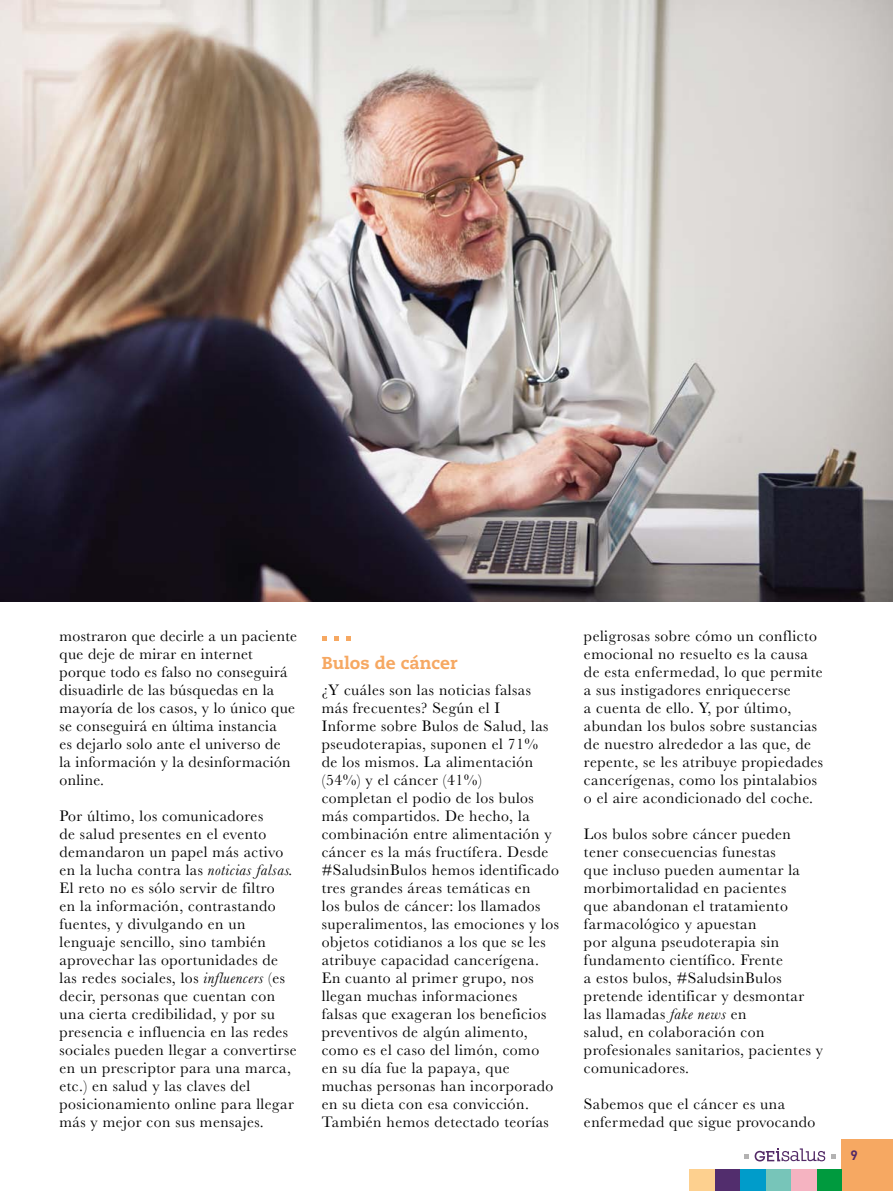
<style>
.page{position:relative;width:893px;height:1191px;background:#fff}
.page>*{position:absolute;margin:0;border:0;box-sizing:border-box;transform-origin:0 0}
.t1{font:800 17.25px "Caecilia LT Std";color:#f6a862}
.t2{font:15.75px/18px "Baskerville";letter-spacing:.03em;color:#000}
.t3{font:700 13.5px "DIN";color:#532a67}
.s1{font-style:italic}
</style>
<div class="page">
<div style="left:842px;top:1139px;width:51px;height:52px;background:#f6a862"></div>
<svg style="left:744px;top:1154px;width:4px;height:4px"></svg>
<svg style="left:831px;top:1154px;width:4px;height:4px"></svg>
<svg style="left:755px;top:1148px;width:70px;height:13px"></svg>
<div style="left:816px;top:1169px;width:26px;height:22px;background:#009a3e"></div>
<div style="left:791px;top:1169px;width:25px;height:22px;background:#f5b3c1"></div>
<div style="left:765px;top:1169px;width:26px;height:22px;background:#77c5b9"></div>
<div style="left:740px;top:1169px;width:25px;height:22px;background:#009cca"></div>
<div style="left:714px;top:1169px;width:26px;height:22px;background:#522d6d"></div>
<div style="left:689px;top:1169px;width:25px;height:22px;background:#fdd08f"></div>
<svg style="left:322px;top:636px;width:4px;height:5px"></svg>
<svg style="left:334px;top:636px;width:5px;height:5px"></svg>
<svg style="left:346px;top:636px;width:5px;height:5px"></svg>
<img style="left:0;top:0;width:893px;height:602px">
<p class="t2" style="left:60px;top:627px;width:239px">mostraron que decirle a un paciente que deje de mirar en internet porque todo es falso no conseguirá disuadirle de las búsquedas en la mayoría de los casos, y lo único que se conseguirá en última instancia<br>es dejarlo solo ante el universo de<br>la información y la desinformación online.</p>
<p class="t2" style="left:60px;top:807px;width:239px">Por último, los comunicadores<br>de salud presentes en el evento demandaron un papel más activo en la lucha contra las <span class="s1">noticias falsas.<br></span>El reto no es sólo servir de filtro<br>en la información, contrastando fuentes, y divulgando en un lenguaje sencillo, sino también aprovechar las oportunidades de las redes sociales, los <span class="s1">influencers</span> (es decir, personas que cuentan con una cierta credibilidad, y por su presencia e influencia en las redes sociales pueden llegar a convertirse en un prescriptor para una marca, etc.) en salud y las claves del posicionamiento online para llegar más y mejor con sus mensajes.</p>
<p class="t1" style="left:322px;top:652px;width:137px">Bulos de cáncer</p>
<p class="t2" style="left:322px;top:681px;width:239px">¿Y cuáles son las noticias falsas más frecuentes? Según el I<br>Informe sobre Bulos de Salud, las pseudoterapias, suponen el 71%<br>de los mismos. La alimentación (54%) y el cáncer (41%)<br>completan el podio de los bulos más compartidos. De hecho, la combinación entre alimentación y cáncer es la más fructífera. Desde #SaludsinBulos hemos identificado tres grandes áreas temáticas en<br>los bulos de cáncer: los llamados superalimentos, las emociones y los objetos cotidianos a los que se les atribuye capacidad cancerígena.<br>En cuanto al primer grupo, nos llegan muchas informaciones<br>falsas que exageran los beneficios preventivos de algún alimento, como es el caso del limón, como<br>en su día fue la papaya, que muchas personas han incorporado en su dieta con esa convicción.<br>También hemos detectado teorías</p>
<p class="t2" style="left:584px;top:627px;width:241px">peligrosas sobre cómo un conflicto emocional no resuelto es la causa de esta enfermedad, lo que permite a sus instigadores enriquecerse<br>a cuenta de ello. Y, por último, abundan los bulos sobre sustancias de nuestro alrededor a las que, de repente, se les atribuye propiedades cancerígenas, como los pintalabios o el aire acondicionado del coche.</p>
<p class="t2" style="left:584px;top:825px;width:241px">Los bulos sobre cáncer pueden tener consecuencias funestas<br>que incluso pueden aumentar la morbimortalidad en pacientes<br>que abandonan el tratamiento farmacológico y apuestan<br>por alguna pseudoterapia sin fundamento científico. Frente<br>a estos bulos, #SaludsinBulos pretende identificar y desmontar las llamadas <span class="s1">fake news</span> en<br>salud, en colaboración con profesionales sanitarios, pacientes y comunicadores.</p>
<p class="t2" style="left:584px;top:1095px;width:233px">Sabemos que el cáncer es una enfermedad que sigue provocando</p>
<p class="t3" style="left:850px;top:1146px;width:9px">9</p>
</div>
